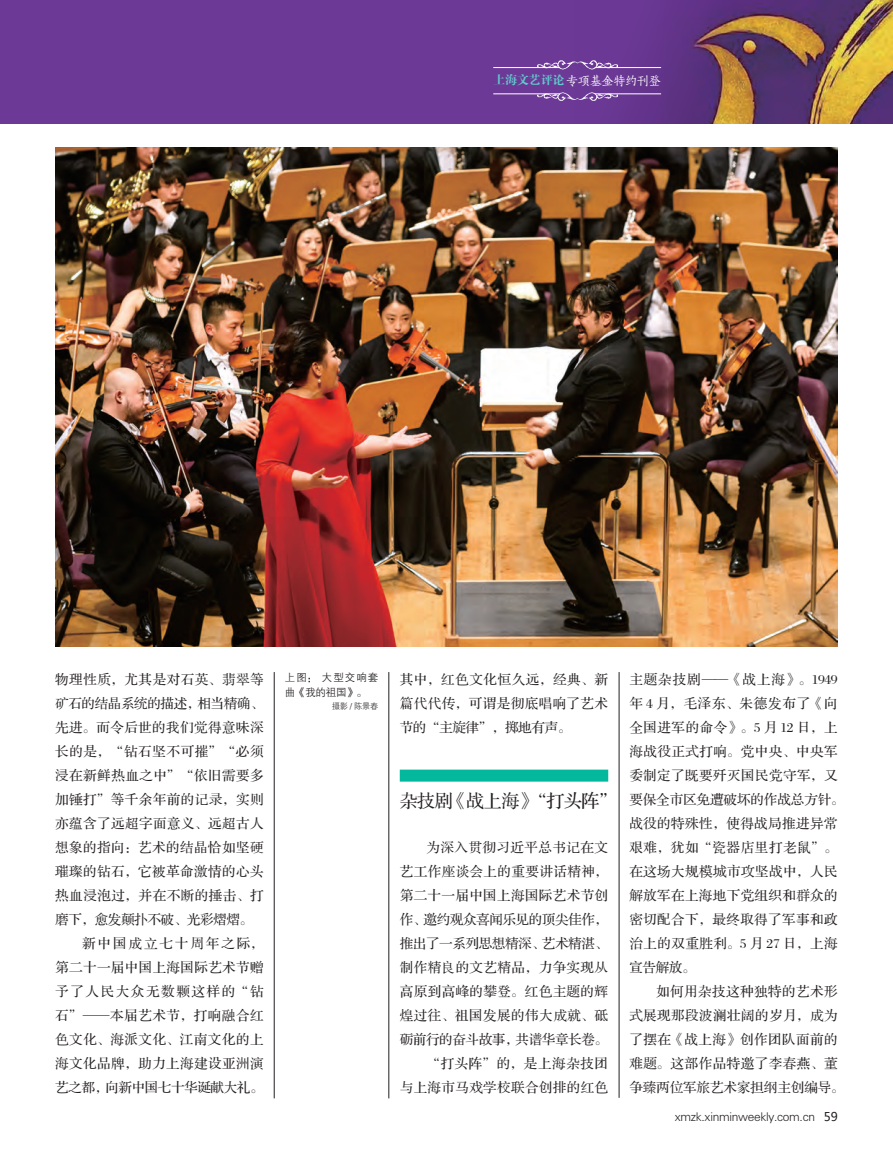
<style>
.page{position:relative;width:893px;height:1157px;background:#fff}
.page>*{position:absolute;margin:0;border:0;box-sizing:border-box;transform-origin:0 0}
.t1{font:18px "FZS3 K GBK1 0";letter-spacing:-.025em;color:#231f20}
.t2{font:13.5px/24px "FZS3 JW GB1 0";letter-spacing:.035em;color:#231f20;text-align:justify}
.t3{font:13.5px "FZS3 JW GB1 0";letter-spacing:-.025em;color:#231f20}
.t4{font:13.5px "FZS3 JW GB1 0";letter-spacing:-.005em;color:#231f20}
.t5{font:13.5px "FZS3 JW GB1 0";letter-spacing:.075em;color:#231f20}
.t6{font:13.5px "FZS3 JW GB1 0";letter-spacing:.055em;color:#231f20}
.t7{font:13.5px "FZS3 JW GB1 0";letter-spacing:.12em;color:#231f20}
.t8{font:13.5px "FZS3 JW GB1 0";letter-spacing:.145em;color:#231f20}
.t9{font:12.15px "FZSKBXKJW GB1 0";letter-spacing:-.025em;color:#fff}
.t10{font:12px "FZXH1 JW GB1 0";letter-spacing:-.025em;color:#231f20}
.t11{font:10.5px/15px "FZZDXJW GB1 0";letter-spacing:.1em;color:#231f20}
.t12{font:8.25px "FZXH1 JW GB1 0";color:#231f20}
.s1{font-family:"FZDBSJW GB1 0";color:#63c8cf}
.s2{font-family:"Microsoft Ya Hei"}
</style>
<div class="page">
<div style="left:0;top:0;width:893px;height:124px;background:#6c3a96"></div>
<img style="left:617px;top:0;width:276px;height:124px">
<img style="left:537px;top:60px;width:80px;height:10px">
<hr style="left:493px;top:67px;width:67px;height:1px;background:#fff">
<hr style="left:595px;top:67px;width:66px;height:1px;background:#fff">
<img style="left:537px;top:92px;width:80px;height:9px">
<hr style="left:493px;top:94px;width:67px;height:1px;background:#fff">
<hr style="left:595px;top:94px;width:66px;height:1px;background:#fff">
<hr style="left:389px;top:672px;width:1px;height:426px;background:#231f20">
<hr style="left:619px;top:672px;width:1px;height:425px;background:#231f20">
<hr style="left:274px;top:672px;width:1px;height:426px;background:#231f20">
<div style="left:400px;top:769px;width:208px;height:12px;background:#03b89d"></div>
<img style="left:55px;top:148px;width:783px;height:498px">
<p class="t9" style="left:493px;top:74px;width:169px"><span class="s1">上海文艺评论</span>专项基金特约刊登</p>
<p class="t2" style="left:55px;top:667px;width:210px">物理性质，尤其是对石英、翡翠等</p>
<p class="t3" style="left:55px;top:696px;width:210px">矿石的结晶系统的描述，相当精确、</p>
<p class="t2" style="left:55px;top:715px;width:210px">先进。而令后世的我们觉得意味深</p>
<p class="t2" style="left:55px;top:739px;width:210px">长的是，“钻石坚不可摧”“必须</p>
<p class="t2" style="left:55px;top:763px;width:210px">浸在新鲜热血之中”“依旧需要多</p>
<p class="t2" style="left:55px;top:787px;width:210px">加锤打”等千余年前的记录，实则</p>
<p class="t2" style="left:55px;top:811px;width:210px">亦蕴含了远超字面意义、远超古人</p>
<p class="t2" style="left:55px;top:835px;width:210px">想象的指向：艺术的结晶恰如坚硬</p>
<p class="t2" style="left:55px;top:859px;width:210px">璀璨的钻石，它被革命激情的心头</p>
<p class="t2" style="left:55px;top:883px;width:210px">热血浸泡过，并在不断的捶击、打</p>
<p class="t3" style="left:55px;top:912px;width:199px">磨下，愈发颠扑不破、光彩熠熠。</p>
<p class="t8" style="left:82px;top:936px;width:183px">新中国成立七十周年之际，</p>
<p class="t2" style="left:55px;top:955px;width:210px">第二十一届中国上海国际艺术节赠</p>
<p class="t7" style="left:55px;top:984px;width:210px">予了人民大众无数颗这样的“钻</p>
<p class="t2" style="left:55px;top:1003px;width:210px">石”——本届艺术节，打响融合红</p>
<p class="t2" style="left:55px;top:1027px;width:210px">色文化、海派文化、江南文化的上</p>
<p class="t2" style="left:55px;top:1051px;width:210px">海文化品牌，助力上海建设亚洲演</p>
<p class="t3" style="left:55px;top:1080px;width:210px">艺之都，向新中国七十华诞献大礼。</p>
<p class="t11" style="left:285px;top:670px;width:95px">上图： 大型交响套曲《我的祖国》。</p>
<p class="t12" style="left:332px;top:702px;width:48px">摄影 / 陈景春</p>
<p class="t2" style="left:400px;top:667px;width:210px">其中，红色文化恒久远，经典、新篇代代传，可谓是彻底唱响了艺术节的“主旋律”，掷地有声。</p>
<p class="t1" style="left:400px;top:792px;width:219px">杂技剧《战上海》“打头阵”</p>
<p class="t2" style="left:400px;top:835px;width:210px;text-align:right">为深入贯彻习近平总书记在文<br>艺工作座谈会上的重要讲话精神，第二十一届中国上海国际艺术节创作、邀约观众喜闻乐见的顶尖佳作，推出了一系列思想精深、艺术精湛、制作精良的文艺精品，力争实现从高原到高峰的攀登。红色主题的辉煌过往、祖国发展的伟大成就、砥砺前行的奋斗故事，共谱华章长卷。“打头阵”的，是上海杂技团<br>与上海市马戏学校联合创排的红色</p>
<p class="t5" style="left:629px;top:672px;width:210px">主题杂技剧——《战上海》。1949</p>
<p class="t6" style="left:629px;top:696px;width:210px">年 4 月，毛泽东、朱德发布了《向</p>
<p class="t2" style="left:629px;top:715px;width:210px">全国进军的命令》。5 月 12 日，上</p>
<p class="t2" style="left:629px;top:739px;width:210px">海战役正式打响。党中央、中央军</p>
<p class="t2" style="left:629px;top:763px;width:210px">委制定了既要歼灭国民党守军，又</p>
<p class="t4" style="left:629px;top:792px;width:217px">要保全市区免遭破坏的作战总方针。</p>
<p class="t2" style="left:629px;top:811px;width:210px">战役的特殊性，使得战局推进异常</p>
<p class="t2" style="left:629px;top:835px;width:210px">艰难，犹如“瓷器店里打老鼠”。</p>
<p class="t2" style="left:629px;top:859px;width:210px">在这场大规模城市攻坚战中，人民</p>
<p class="t2" style="left:629px;top:883px;width:210px">解放军在上海地下党组织和群众的</p>
<p class="t2" style="left:629px;top:907px;width:210px">密切配合下，最终取得了军事和政</p>
<p class="t2" style="left:629px;top:931px;width:210px">治上的双重胜利。5 月 27 日，上海</p>
<p class="t2" style="left:629px;top:955px;width:68px">宣告解放。</p>
<p class="t2" style="left:656px;top:979px;width:183px">如何用杂技这种独特的艺术形</p>
<p class="t2" style="left:629px;top:1003px;width:210px">式展现那段波澜壮阔的岁月，成为</p>
<p class="t2" style="left:629px;top:1027px;width:210px">了摆在《战上海》创作团队面前的</p>
<p class="t2" style="left:629px;top:1051px;width:210px">难题。这部作品特邀了李春燕、董</p>
<p class="t4" style="left:629px;top:1080px;width:217px">争臻两位军旅艺术家担纲主创编导。</p>
<p class="t10" style="left:675px;top:1109px;width:164px">xmzk.xinminweekly.com.cn <span class="s2">59</span></p>
</div>
